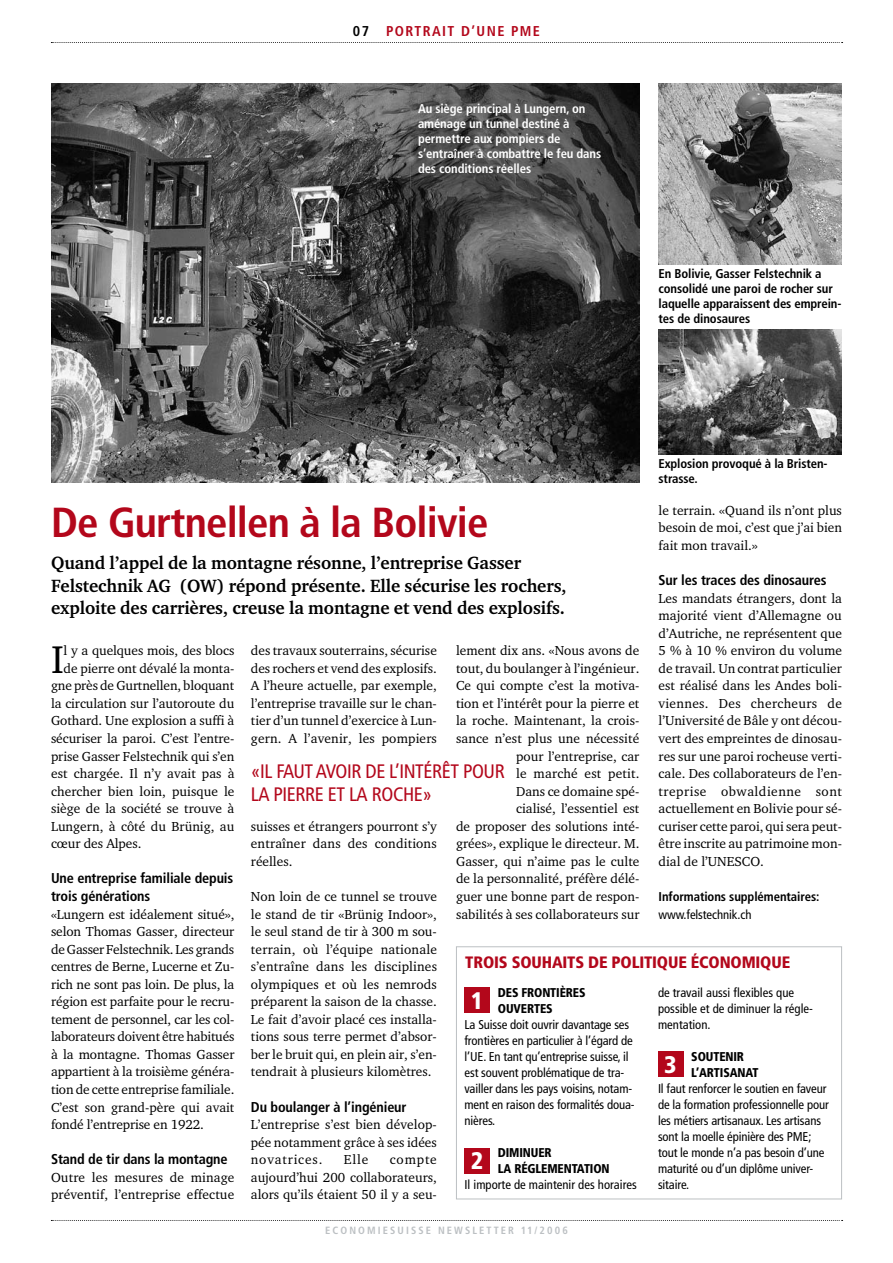
<style>
.page{position:relative;width:893px;height:1263px;background:#fff}
.page>*{position:absolute;margin:0;border:0;box-sizing:border-box;transform-origin:0 0}
.t1{font:700 condensed 42px "Frutiger LT Std";letter-spacing:-.02em;color:#b3071b}
.t2{font:39.75px "Charter EFOP";color:#000}
.t3{font:900 condensed 24px "Frutiger LT Std";color:#fff}
.t4{font:condensed 19.5px/22.5px "Frutiger LT Std";letter-spacing:-.02em;color:#b3071b}
.t5{font:700 18.3px/22.5px "Charter EFOP";letter-spacing:-.005em;color:#000}
.t6{font:900 condensed 16.5px "Frutiger LT Std";letter-spacing:-.01em;color:#b3071b}
.t7{font:700 condensed 14.25px/17.5px "Frutiger LT Std";letter-spacing:-.01em;color:#000}
.t8{font:700 condensed 14.25px "Frutiger LT Std";color:#b3071b}
.t9{font:13.5px/17.5px "Charter EFOP";color:#000;text-align:justify}
.t10{font:condensed 12.75px/16px "Frutiger LT Std";letter-spacing:-.01em;color:#000}
.t11{font:700 condensed 12.75px/15px "Frutiger LT Std";letter-spacing:-.01em;color:#000}
.t12{font:700 condensed 12.75px/15px "Frutiger LT Std";letter-spacing:-.01em;color:#fff}
.t13{font:900 condensed 12.75px/16px "Frutiger LT Std";letter-spacing:-.01em;color:#000;scale:.95 1}
.t14{font:700 condensed 10.5px "Frutiger LT Std";letter-spacing:.2em;color:#bcc0c3}
</style>
<div class="page">
<svg style="left:51px;top:42px;width:792px;height:1px"></svg>
<svg style="left:51px;top:1220px;width:792px;height:1px"></svg>
<img style="left:51px;top:84px;width:588px;height:398px">
<img style="left:659px;top:330px;width:183px;height:124px">
<img style="left:659px;top:84px;width:183px;height:180px">
<div style="left:456px;top:946px;width:386px;height:253px;border:1px solid #bcc0c3"></div>
<div style="left:465px;top:987px;width:25px;height:25px;background:#b3071b"></div>
<div style="left:465px;top:1148px;width:25px;height:25px;background:#b3071b"></div>
<div style="left:658px;top:1052px;width:25px;height:25px;background:#b3071b"></div>
<p class="t7" style="left:353px;top:23px;width:9px">0</p>
<p class="t8" style="left:386px;top:23px;width:19px">PORTRAIT</p>
<p class="t8" style="left:461px;top:23px;width:26px">D’UNE</p>
<p class="t8" style="left:511px;top:23px;width:20px">PME</p>
<p class="t12" style="left:418px;top:101px;width:185px">Au siège principal à Lungern, on aménage un tunnel destiné à permettre aux pompiers de s’entraîner à combattre le feu dans des conditions réelles</p>
<p class="t11" style="left:659px;top:266px;width:184px">En Bolivie, Gasser Felstechnik a consolidé une paroi de rocher sur laquelle apparaissent des emprein&shy;tes de dinosaures</p>
<p class="t11" style="left:659px;top:456px;width:171px">Explosion provoqué à la Bristen&shy;strasse.</p>
<p class="t9" style="left:659px;top:501px;width:185px">le terrain. «Quand ils n’ont plus besoin de moi, c’est que j’ai bien fait mon travail.»</p>
<p class="t7" style="left:659px;top:571px;width:170px">Sur les traces des dinosaures</p>
<p class="t9" style="left:659px;top:589px;width:185px">Les mandats étrangers, dont la majorité vient d’Allemagne ou d’Autriche, ne représentent que 5 % à 10 % environ du volume de travail. Un contrat particulier est réalisé dans les Andes boli&shy;viennes. Des chercheurs de l’Université de Bâle y ont décou&shy;vert des empreintes de dinosau&shy;res sur une paroi rocheuse verti&shy;cale. Des collaborateurs de l’en&shy;treprise obwaldienne sont actuellement en Bolivie pour sé&shy;curiser cette paroi, qui sera peut&shy;être inscrite au patrimoine mon&shy;dial de l’UNESCO.</p>
<p class="t11" style="left:659px;top:889px;width:162px">Informations supplémentaires:</p>
<p class="t10" style="left:659px;top:906px;width:94px">www.felstechnik.ch</p>
<h1 class="t1" style="left:51px;top:497px;width:439px">De Gurtnellen à la Bolivie</h1>
<h3 class="t5" style="left:51px;top:551px;width:517px">Quand l’appel de la montagne résonne, l’entreprise Gasser<br>Felstechnik AG (OW) répond présente. Elle sécurise les rochers, exploite des carrières, creuse la montagne et vend des explosifs.</h3>
<h2 class="t2" style="left:51px;top:635px;width:14px">I</h2>
<p class="t9" style="left:64px;top:642px;width:172px">l y a quelques mois, des blocs</p>
<p class="t9" style="left:251px;top:642px;width:188px">des travaux souterrains, sécurise des rochers et vend des explosifs.<br>A l’heure actuelle, par exemple, l’entreprise travaille sur le chan&shy;tier d’un tunnel d’exercice à Lun&shy;gern. A l’avenir, les pompiers</p>
<p class="t9" style="left:456px;top:642px;width:185px;text-align:right">lement dix ans. «Nous avons de tout, du boulanger à l’ingénieur.<br>Ce qui compte c’est la motiva&shy;tion et l’intérêt pour la pierre et la roche. Maintenant, la crois&shy;sance n’est plus une nécessité pour l’entreprise, car<br>le marché est petit.<br>Dans ce domaine spé-<br>cialisé, l’essentiel est<br>de proposer des solutions inté&shy;grées», explique le directeur. M.<br>Gasser, qui n’aime pas le culte de la personnalité, préfère délé&shy;guer une bonne part de respon&shy;sabilités à ses collaborateurs sur</p>
<p class="t9" style="left:64px;top:659px;width:172px">de pierre ont dévalé la monta-</p>
<p class="t9" style="left:51px;top:677px;width:185px">gne près de Gurtnellen, bloquant</p>
<p class="t9" style="left:51px;top:694px;width:185px">la circulation sur l’autoroute du</p>
<p class="t9" style="left:51px;top:712px;width:185px">Gothard. Une explosion a suffi à</p>
<p class="t9" style="left:51px;top:729px;width:185px">sécuriser la paroi. C’est l’entre-</p>
<p class="t9" style="left:51px;top:747px;width:185px">prise Gasser Felstechnik qui s’en</p>
<p class="t9" style="left:51px;top:764px;width:185px">est chargée. Il n’y avait pas à</p>
<p class="t9" style="left:51px;top:782px;width:185px">chercher bien loin, puisque le</p>
<p class="t9" style="left:51px;top:800px;width:185px">siège de la société se trouve à</p>
<p class="t9" style="left:51px;top:817px;width:185px">Lungern, à côté du Brünig, au</p>
<p class="t9" style="left:51px;top:835px;width:92px">cœur des Alpes.</p>
<p class="t7" style="left:51px;top:870px;width:184px">Une entreprise familiale depuis trois générations</p>
<p class="t9" style="left:51px;top:905px;width:185px">«Lungern est idéalement situé», selon Thomas Gasser, directeur de Gasser Felstechnik. Les grands centres de Berne, Lucerne et Zu&shy;rich ne sont pas loin. De plus, la région est parfaite pour le recru&shy;tement de personnel, car les col&shy;laborateurs doivent être habitués à la montagne. Thomas Gasser appartient à la troisième généra&shy;tion de cette entreprise familiale.<br>C’est son grand-père qui avait fondé l’entreprise en 1922.</p>
<p class="t7" style="left:51px;top:1150px;width:178px">Stand de tir dans la montagne</p>
<p class="t9" style="left:51px;top:1168px;width:185px">Outre les mesures de minage préventif, l’entreprise effectue</p>
<h3 class="t4" style="left:251px;top:760px;width:224px">«IL FAUT AVOIR DE l’intérêt pour la pierre</h3>
<h3 class="t4" style="left:328px;top:783px;width:106px">etlaroche»</h3>
<p class="t9" style="left:251px;top:817px;width:188px">suisses et étrangers pourront s’y entraîner dans des conditions réelles.</p>
<p class="t9" style="left:251px;top:887px;width:188px">Non loin de ce tunnel se trouve le stand de tir «Brünig Indoor», le seul stand de tir à 300 m sou&shy;terrain, où l’équipe nationale s’entraîne dans les disciplines olympiques et où les nemrods préparent la saison de la chasse.<br>Le fait d’avoir placé ces installa&shy;tions sous terre permet d’absor&shy;ber le bruit qui, en plein air, s’en&shy;tendrait à plusieurs kilomètres.</p>
<p class="t7" style="left:251px;top:1098px;width:157px">Du boulanger à l’ingénieur</p>
<p class="t9" style="left:251px;top:1115px;width:188px">L’entreprise s’est bien dévelop&shy;pée notamment grâce à ses idées novatrices.</p>
<p class="t6" style="left:465px;top:952px;width:246px">TROIS SOUHAITS DE POLITIQUE ÉCONO</p>
<p class="t6" style="left:742px;top:952px;width:50px">MIQUE</p>
<h3 class="t3" style="left:471px;top:986px;width:14px">1</h3>
<p class="t13" style="left:498px;top:984px;width:40px">DES FRON</p>
<p class="t13" style="left:498px;top:984px;width:93px;text-indent:52px">TIÈRES<br>OUVERTES</p>
<p class="t10" style="left:465px;top:1016px;width:172px">La Suisse doit ouvrir davantage ses frontières en particulier à l’égard de l’UE. En tant qu’entreprise suisse, il est souvent problématique de tra&shy;vailler dans les pays voisins, notam&shy;ment en raison des formalités doua&shy;nières.</p>
<h3 class="t3" style="left:471px;top:1146px;width:14px">2</h3>
<p class="t13" style="left:498px;top:1144px;width:110px">DIMINUER<br>LA RÉGLEMENTATION</p>
<p class="t10" style="left:465px;top:1177px;width:174px">Il importe de maintenir des horaires</p>
<p class="t10" style="left:658px;top:984px;width:156px">de travail aussi flexibles que possible et de diminuer la régle&shy;mentation.</p>
<h3 class="t3" style="left:664px;top:1050px;width:14px">3</h3>
<p class="t13" style="left:691px;top:1048px;width:72px">SOUTENIR<br>L’ARTISANAT</p>
<p class="t10" style="left:658px;top:1080px;width:172px">Il faut renforcer le soutien en faveur de la formation professionnelle pour les métiers artisanaux. Les artisans sont la moelle épinière des PME; tout le monde n’a pas besoin d’une maturité ou d’un diplôme univer&shy;sitaire.</p>
<p class="t9" style="left:344px;top:1151px;width:26px">Elle</p>
<p class="t9" style="left:251px;top:1151px;width:188px;text-indent:139px">compte aujourd’hui 200 collaborateurs, alors qu’ils étaient 50 il y a seu-</p>
<p class="t14" style="left:325px;top:1224px;width:244px">economiesuisse newsletter 11/2006</p>
</div>
